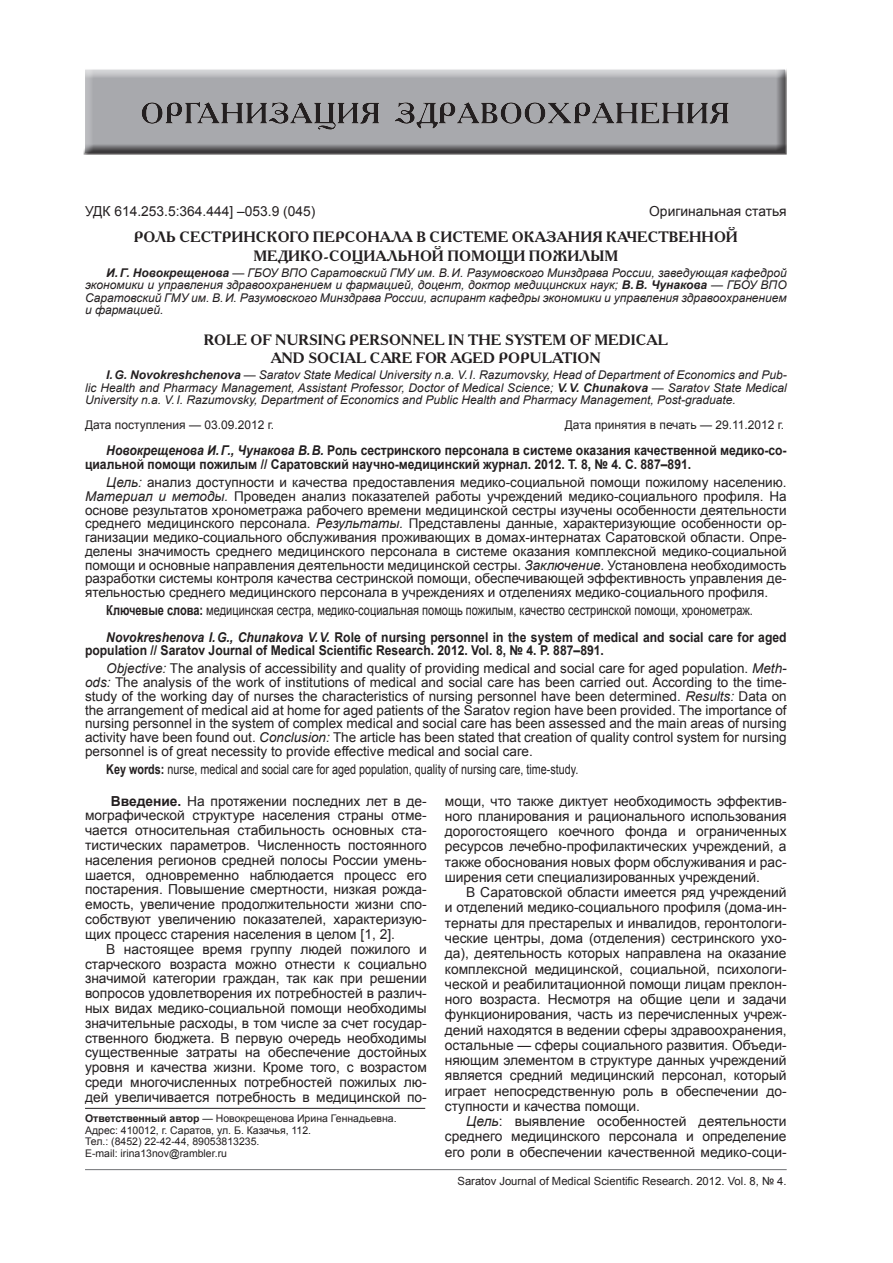
<style>
.page{position:relative;width:893px;height:1263px;background:#fff}
.page>*{position:absolute;margin:0;border:0;box-sizing:border-box;transform-origin:0 0}
.t1{font:700 15px/18.3px "Academy C";color:#231f20}
.t2{font:13.8px/15.3px "Arial";color:#231f20;text-align:justify}
.t3{font:13.8px "Arial";color:#231f20;scale:.8 1}
.t4{font:13.5px/13.8px "Arial";color:#231f20;text-align:justify}
.t5{font:700 13.5px/13.8px "Arial";color:#231f20;scale:.9 1}
.t6{font:13.5px "Arial";color:#231f20;scale:.8 1}
.t7{font:italic 12px/12.3px "Arial";color:#231f20;text-align:justify}
.t8{font:12px "Arial";color:#231f20}
.t9{font:11.25px "Arial";color:#231f20}
.t10{font:10.5px/11.6px "Arial";color:#231f20}
.s1{font-weight:700}
.s2{font-style:italic}
</style>
<div class="page">
<hr style="left:85px;top:1169px;width:702px;height:1px;background:#808285">
<div style="left:83px;top:68px;width:705px;height:87px;background:#231f20;opacity:.75"></div>
<hr style="left:85px;top:1108px;width:340px;height:1px;background:#231f20">
<p class="t2" style="left:85px;top:203px;width:232px">УДК 614.253.5:364.444] –053.9 (045)</p>
<p class="t2" style="left:649px;top:203px;width:139px">Оригинальная статья</p>
<p class="t1" style="left:134px;top:227px;width:12px">РОЛЬ</p>
<p class="t1" style="left:179px;top:227px;width:45px">СЕСТРИН</p>
<p class="t1" style="left:256px;top:227px;width:23px">СКОГО</p>
<p class="t1" style="left:313px;top:227px;width:56px">ПЕРСОНАЛА</p>
<p class="t1" style="left:416px;top:227px;width:59px">В СИСТЕМЕ</p>
<p class="t1" style="left:512px;top:227px;width:13px">ОКА</p>
<p class="t1" style="left:546px;top:227px;width:24px">ЗАНИ</p>
<p class="t1" style="left:592px;top:227px;width:25px">Я КАЧЕ</p>
<p class="t1" style="left:648px;top:227px;width:23px">СТВЕННОЙ</p>
<p class="t1" style="left:253px;top:246px;width:13px">МЕДИКО</p>
<p class="t1" style="left:323px;top:246px;width:30px">-СОЦИАЛЬНОЙ</p>
<p class="t1" style="left:447px;top:246px;width:25px">ПОМО</p>
<p class="t1" style="left:497px;top:246px;width:58px">ЩИ ПОЖИЛЫМ</p>
<p class="t7" style="left:85px;top:267px;width:703px;text-indent:21px"><span class="s1">И.Г. Новокрещенова</span> — ГБОУ ВПО Саратовский ГМУ им. В.И. Разумовского Минздрава России, заведующая кафедрой экономики и управления здравоохранением и фармацией, доцент, доктор медицинских наук; <span class="s1">В.В. Чунакова</span> — ГБОУ ВПО Саратовский ГМУ им. В.И. Разумовского Минздрава России, аспирант кафедры экономики и управления здравоохранением и фармацией.</p>
<p class="t1" style="left:204px;top:330px;width:125px">ROLE OF NURSING</p>
<p class="t1" style="left:349px;top:330px;width:33px">PERSONN</p>
<p class="t1" style="left:271px;top:330px;width:398px;text-indent:153px">EL IN THE SYSTEM OF MEDICAL<br>AND SOCIAL CARE FOR AGED POP</p>
<p class="t1" style="left:530px;top:348px;width:53px">ULATION</p>
<p class="t7" style="left:85px;top:369px;width:703px;text-indent:21px"><span class="s1">I.G. Novokreshchenova</span> — Saratov State Medical University n.a. V.I. Razumovsky, Head of Department of Economics and Pub&shy;lic Health and Pharmacy Management, Assistant Professor, Doctor of Medical Science; <span class="s1">V.V. Chunakova</span> — Saratov State Medical University n.a. V.I. Razumovsky, Department of Economics and Public Health and Pharmacy Management, Post-graduate.</p>
<p class="t8" style="left:85px;top:417px;width:191px">Дата поступления — 03.09.2012 г.</p>
<p class="t8" style="left:565px;top:417px;width:221px">Дата принятия в печать — 29.11.2012 г.</p>
<p class="t5" style="left:85px;top:444px;width:781px;text-indent:21px"><span class="s2">Новокрещенова И.Г., Чунакова В.В.</span> Роль сестринского персонала в системе оказания качественной медико-со&shy;циальной помощи пожилым // Саратовский научно-медицинский журнал. 2012. Т. 8, № 4. С. 887–891.</p>
<p class="t4" style="left:85px;top:476px;width:703px;text-indent:21px"><span class="s2">Цель:</span> анализ доступности и качества предоставления медико-социальной помощи пожилому населению.<br><span class="s2">Материал и методы.</span> Проведен анализ показателей работы учреждений медико-социального профиля. На основе результатов хронометража рабочего времени медицинской сестры изучены особенности деятельности среднего медицинского персонала. <span class="s2">Результаты.</span> Представлены данные, характеризующие особенности ор&shy;ганизации медико-социального обслуживания проживающих в домах-интернатах Саратовской области. Опре&shy;делены значимость среднего медицинского персонала в системе оказания комплексной медико-социальной помощи и основные направления деятельности медицинской сестры. <span class="s2">Заключение.</span> Установлена необходимость разработки системы контроля качества сестринской помощи, обеспечивающей эффективность управления де&shy;ятельностью среднего медицинского персонала в учреждениях и отделениях медико-социального профиля.</p>
<p class="t3" style="left:106px;top:601px;width:810px"><span class="s1">Ключевые слова:</span> медицинская сестра, медико-социальная помощь пожилым, качество сестринской помощи, хронометраж.</p>
<p class="t5" style="left:85px;top:630px;width:781px;text-indent:21px"><span class="s2">Novokreshenova I.G., Chunakova V.V.</span> Role of nursing personnel in the system of medical and social care for aged population // Saratov Journal of Medical Scientific Research. 2012. Vol. 8, № 4. P. 887–891.</p>
<p class="t4" style="left:85px;top:662px;width:703px;text-indent:21px"><span class="s2">Objective:</span> The analysis of accessibility and quality of providing medical and social care for aged population. <span class="s2">Meth&shy;ods:</span> The analysis of the work of institutions of medical and social care has been carried out<span class="s2">.</span> According to the time&shy;study of the working day of nurses the characteristics of nursing personnel have been determined. <span class="s2">Results:</span> Data on the arrangement of medical aid at home for aged patients of the Saratov region have been provided. The importance of nursing personnel in the system of complex medical and social care has been assessed and the main areas of nursing activity have been found out. <span class="s2">Conclusion:</span> The article has been stated that creation of quality control system for nursing personnel is of great necessity to provide effective medical and social care.</p>
<p class="t6" style="left:106px;top:760px;width:592px"><span class="s1">Key words:</span> nurse, medical and social care for aged population, quality of nursing care, time-study.</p>
<p class="t2" style="left:85px;top:793px;width:343px;line-height:14.9px;text-indent:21px"><sup>1</sup><span class="s1">Введение.</span> На протяжении последних лет в де&shy;мографической структуре населения страны отме&shy;чается относительная стабильность основных ста&shy;тистических параметров. Численность постоянного населения регионов средней полосы России умень&shy;шается, одновременно наблюдается процесс его постарения. Повышение смертности, низкая рожда&shy;емость, увеличение продолжительности жизни спо&shy;собствуют увеличению показателей, характеризую&shy;щих процесс старения населения в целом [1, 2].</p>
<p class="t2" style="left:85px;top:941px;width:343px;line-height:14.9px;text-indent:21px">В настоящее время группу людей пожилого и старческого возраста можно отнести к социально значимой категории граждан, так как при решении вопросов удовлетворения их потребностей в различ&shy;ных видах медико-социальной помощи необходимы значительные расходы, в том числе за счет государ&shy;ственного бюджета. В первую очередь необходимы существенные затраты на обеспечение достойных уровня и качества жизни. Кроме того, с возрастом среди многочисленных потребностей пожилых лю&shy;дей увеличивается потребность в медицинской по-</p>
<p class="t10" style="left:85px;top:1113px;width:313px"><span class="s1">Ответственный автор</span> — Новокрещенова Ирина Геннадьевна.<br>Адрес: 410012, г. Саратов, ул. Б. Казачья, 112.<br>Тел.: (8452) 22‑42‑44, 89053813235.<br>E-mail: irina13nov@rambler.ru</p>
<p class="t2" style="left:445px;top:793px;width:343px">мощи, что также диктует необходимость эффектив&shy;ного планирования и рационального использования дорогостоящего коечного фонда и ограниченных ресурсов лечебно-профилактических учреждений, а также обоснования новых форм обслуживания и рас&shy;ширения сети специализированных учреждений.</p>
<p class="t2" style="left:445px;top:885px;width:343px;text-indent:21px">В Саратовской области имеется ряд учреждений и отделений медико-социального профиля (дома-ин&shy;тернаты для престарелых и инвалидов, геронтологи&shy;ческие центры, дома (отделения) сестринского ухо&shy;да), деятельность которых направлена на оказание комплексной медицинской, социальной, психологи&shy;ческой и реабилитационной помощи лицам преклон&shy;ного возраста. Несмотря на общие цели и задачи функционирования, часть из перечисленных учреж&shy;дений находятся в ведении сферы здравоохранения, остальные — сферы социального развития. Объеди&shy;няющим элементом в структуре данных учреждений является средний медицинский персонал, который играет непосредственную роль в обеспечении до&shy;ступности и качества помощи.</p>
<p class="t2" style="left:445px;top:1114px;width:343px;text-indent:21px"><span class="s2">Цель</span>: выявление особенностей деятельности среднего медицинского персонала и определение его роли в обеспечении качественной медико-соци-</p>
<p class="t9" style="left:458px;top:1174px;width:331px">Saratov Journal of Medical Scientific Research. 2012. Vol. 8, № 4.</p>
</div>
